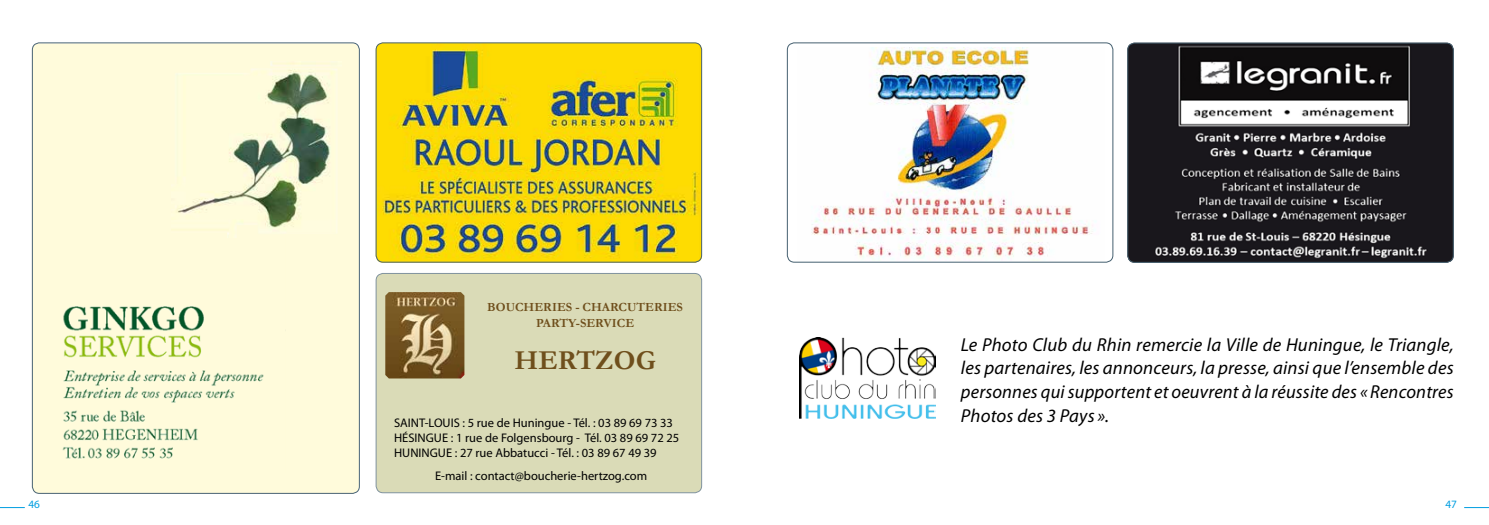
<style>
.page{position:relative;width:1489px;height:525px;background:#fff}
.page>*{position:absolute;margin:0;border:0;box-sizing:border-box;transform-origin:0 0}
.t1{font:700 27.5px "Garamond";color:#6f4f1c}
.t2{font:italic 18.75px/23.8px "Myriad Pro";letter-spacing:.01em;color:#000;text-align:justify}
.t3{font:12.5px/15px "Myriad Pro";color:#000}
.t4{font:700 12.5px/15.9px "Garamond";color:#6f4f1c;text-align:center}
.t5{font:11.25px "Myriad Pro";color:#009ee0}
</style>
<div class="page">
<svg style="left:0;top:507px;width:25px;height:1px"></svg>
<svg style="left:1464px;top:507px;width:24px;height:1px"></svg>
<div style="left:787px;top:43px;width:326px;height:219px;border:1px solid #456070;border-radius:7px"></div>
<img style="left:376px;top:43px;width:326px;height:219px">
<div style="left:376px;top:43px;width:326px;height:219px;border:1px solid #486374;border-radius:7px"></div>
<div style="left:376px;top:273px;width:325px;height:219px;background:#dadbb7;border-radius:7px"></div>
<div style="left:376px;top:273px;width:326px;height:220px;border:1px solid #486374;border-radius:7px"></div>
<img style="left:385px;top:292px;width:79px;height:86px">
<img style="left:811px;top:48px;width:285px;height:212px">
<img style="left:1127px;top:43px;width:326px;height:219px">
<div style="left:1127px;top:43px;width:326px;height:219px;border:1px solid #456070;border-radius:7px"></div>
<img style="left:799px;top:338px;width:135px;height:80px">
<div style="left:32px;top:43px;width:327px;height:450px;background:#fffbdb;border-radius:7px"></div>
<div style="left:32px;top:43px;width:327px;height:450px;border:1px solid #486374;border-radius:7px"></div>
<img style="left:62px;top:306px;width:202px;height:153px">
<img style="left:177px;top:61px;width:160px;height:174px">
<p class="t4" style="left:487px;top:299px;width:197px">BOUCHERIES - CHARCUTERIES<br>PARTY-SERVICE</p>
<h1 class="t1" style="left:514px;top:341px;width:143px">HERTZOG</h1>
<p class="t3" style="left:394px;top:415px;width:286px">SAINT-LOUIS : 5 rue de Huningue - Tél. : 03 89 69 73 33<br>HÉSINGUE : 1 rue de Folgensbourg - Tél. 03 89 69 72 25<br>HUNINGUE : 27 rue Abbatucci - Tél. : 03 89 67 49 39</p>
<p class="t3" style="left:435px;top:468px;width:213px">E-mail : contact@boucherie-hertzog.com</p>
<p class="t2" style="left:960px;top:332px;width:494px">Le Photo Club du Rhin remercie la Ville de Huningue, le Triangle, les partenaires, les annonceurs, la presse, ainsi que l’ensemble des personnes qui supportent et oeuvrent à la réussite des « Rencontres Photos des 3 Pays ».</p>
<p class="t5" style="left:28px;top:497px;width:13px">46</p>
<p class="t5" style="left:1445px;top:497px;width:13px">47</p>
</div>
